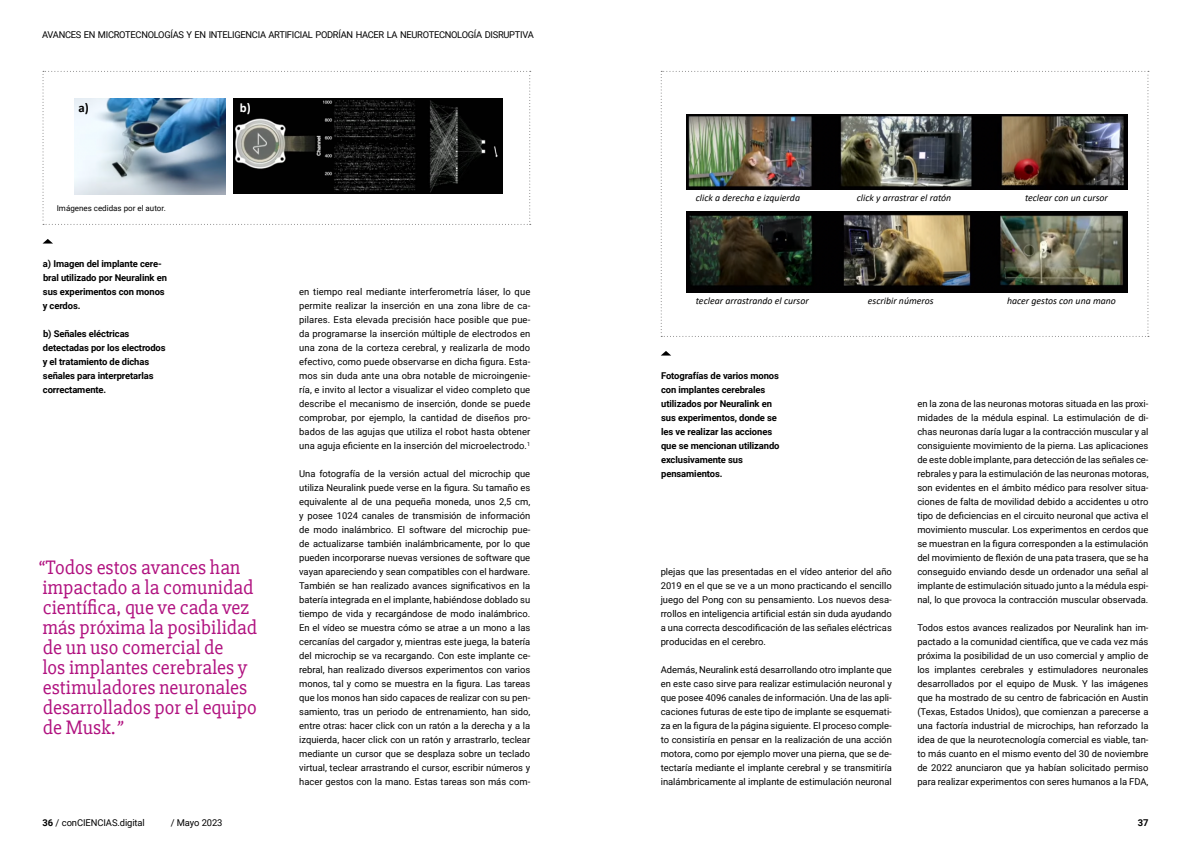
<style>
.page{position:relative;width:1191px;height:842px;background:#fff}
.page>*{position:absolute;margin:0;border:0;box-sizing:border-box;transform-origin:0 0}
.t1{font:20px/20px "Slabo 27 px";color:#b11280}
.t2{font:700 12.9px "Calibri";color:#000}
.t3{font:700 12.9px "Calibri";color:#fff}
.t4{font:italic 9.8px "Calibri";color:#000}
.t5{font:9.4px/14px "Roboto";color:#000;text-align:justify}
.t6{font:700 9.4px/14px "Roboto";letter-spacing:-.01em;color:#000}
.t7{font:9.4px "Roboto";letter-spacing:-.03em;color:#000}
.t8{font:8px "Roboto";color:#000}
.s1{font-style:italic}
.s2{font-weight:700}
</style>
<div class="page">
<svg style="left:43px;top:71px;width:488px;height:154px"></svg>
<img style="left:660px;top:71px;width:489px;height:266px">
<svg style="left:43px;top:239px;width:10px;height:5px"></svg>
<svg style="left:661px;top:351px;width:10px;height:5px"></svg>
<p class="t7" style="left:42px;top:28px;width:493px">AVANCES EN MICROTECNOLOGÍAS Y EN INTELIGENCIA ARTIFICIAL PODRÍAN HACER LA NEUROTECNOLOGÍA DISRUPTIVA</p>
<p class="t2" style="left:79px;top:98px;width:12px">a)</p>
<p class="t3" style="left:240px;top:98px;width:12px">b)</p>
<p class="t8" style="left:57px;top:202px;width:110px">Imágenes cedidas por el autor.</p>
<p class="t6" style="left:43px;top:256px;width:126px">a) Imagen del implante cere&shy;bral utilizado por Neuralink en sus experimentos con monos y cerdos.</p>
<p class="t6" style="left:43px;top:326px;width:124px">b) Señales eléctricas detectadas por los electrodos y el tratamiento de dichas señales para interpretarlas correctamente.</p>
<p class="t1" style="left:39px;top:557px;width:220px">“Todos estos avances han impactado a la comunidad científica, que ve cada vez más próxima la posibilidad de un uso comercial de<br>los implantes cerebrales y estimuladores neuronales desarrollados por el equipo de Musk.<span class="s1">”</span></p>
<p class="t5" style="left:299px;top:284px;width:233px">en tiempo real mediante interferometría láser, lo que permite realizar la inserción en una zona libre de ca&shy;pilares. Esta elevada precisión hace posible que pue&shy;da programarse la inserción múltiple de electrodos en una zona de la corteza cerebral, y realizarla de modo efectivo, como puede observarse en dicha figura. Esta&shy;mos sin duda ante una obra notable de microingenie&shy;ría, e invito al lector a visualizar el video completo que describe el mecanismo de inserción, donde se puede comprobar, por ejemplo, la cantidad de diseños pro&shy;bados de las agujas que utiliza el robot hasta obtener una aguja eficiente en la inserción del microelectrodo.<sup>1</sup></p>
<p class="t5" style="left:299px;top:466px;width:233px">Una fotografía de la versión actual del microchip que utiliza Neuralink puede verse en la figura. Su tamaño es equivalente al de una pequeña moneda, unos 2,5 cm, y posee 1024 canales de transmisión de información de modo inalámbrico. El software del microchip pue&shy;de actualizarse también inalámbricamente, por lo que pueden incorporarse nuevas versiones de software que vayan apareciendo y sean compatibles con el hardware.<br>También se han realizado avances significativos en la batería integrada en el implante, habiéndose doblado su tiempo de vida y recargándose de modo inalámbrico.<br>En el vídeo se muestra cómo se atrae a un mono a las cercanías del cargador y, mientras este juega, la batería del microchip se va recargando. Con este implante ce&shy;rebral, han realizado diversos experimentos con varios monos, tal y como se muestra en la figura. Las tareas que los monos han sido capaces de realizar con su pen&shy;samiento, tras un periodo de entrenamiento, han sido, entre otras: hacer click con un ratón a la derecha y a la izquierda, hacer click con un ratón y arrastrarlo, teclear mediante un cursor que se desplaza sobre un teclado virtual, teclear arrastrando el cursor, escribir números y hacer gestos con la mano. Estas tareas son más com-</p>
<p class="t4" style="left:696px;top:191px;width:106px">click a derecha e izquierda</p>
<p class="t4" style="left:856px;top:191px;width:96px">click y arrastrar el ratón</p>
<p class="t4" style="left:1025px;top:191px;width:84px">teclear con un cursor</p>
<p class="t4" style="left:696px;top:294px;width:114px">teclear arrastrando el cursor</p>
<p class="t4" style="left:868px;top:294px;width:67px">escribir números</p>
<p class="t4" style="left:1007px;top:294px;width:110px">hacer gestos con una mano</p>
<p class="t6" style="left:661px;top:368px;width:120px">Fotografías de varios monos con implantes cerebrales utilizados por Neuralink en sus experimentos, donde se les ve realizar las acciones que se mencionan utilizando exclusivamente sus pensamientos.</p>
<p class="t5" style="left:660px;top:564px;width:233px">plejas que las presentadas en el vídeo anterior del año 2019 en el que se ve a un mono practicando el sencillo juego del Pong con su pensamiento. Los nuevos desa&shy;rrollos en inteligencia artificial están sin duda ayudando a una correcta descodificación de las señales eléctricas producidas en el cerebro.</p>
<p class="t5" style="left:660px;top:662px;width:233px">Además, Neuralink está desarrollando otro implante que en este caso sirve para realizar estimulación neuronal y que posee 4096 canales de información. Una de las apli&shy;caciones futuras de este tipo de implante se esquemati&shy;za en la figura de la página siguiente. El proceso comple&shy;to consistiría en pensar en la realización de una acción motora, como por ejemplo mover una pierna, que se de&shy;tectaría mediante el implante cerebral y se transmitiría inalámbricamente al implante de estimulación neuronal</p>
<p class="t5" style="left:917px;top:396px;width:233px">en la zona de las neuronas motoras situada en las proxi&shy;midades de la médula espinal. La estimulación de di&shy;chas neuronas daría lugar a la contracción muscular y al consiguiente movimiento de la pierna. Las aplicaciones de este doble implante, para detección de las señales ce&shy;rebrales y para la estimulación de las neuronas motoras, son evidentes en el ámbito médico para resolver situa&shy;ciones de falta de movilidad debido a accidentes u otro tipo de deficiencias en el circuito neuronal que activa el movimiento muscular. Los experimentos en cerdos que se muestran en la figura corresponden a la estimulación del movimiento de flexión de una pata trasera, que se ha conseguido enviando desde un ordenador una señal al implante de estimulación situado junto a la médula espi&shy;nal, lo que provoca la contracción muscular observada.</p>
<p class="t5" style="left:917px;top:620px;width:233px">Todos estos avances realizados por Neuralink han im&shy;pactado a la comunidad científica, que ve cada vez más próxima la posibilidad de un uso comercial y amplio de los implantes cerebrales y estimuladores neuronales desarrollados por el equipo de Musk. Y las imágenes que ha mostrado de su centro de fabricación en Austin (Texas, Estados Unidos), que comienzan a parecerse a una factoría industrial de microchips, han reforzado la idea de que la neurotecnología comercial es viable, tan&shy;to más cuanto en el mismo evento del 30 de noviembre de 2022 anunciaron que ya habían solicitado permiso para realizar experimentos con seres humanos a la FDA,</p>
<p class="t5" style="left:43px;top:816px;width:104px"><span class="s2">36</span> / conCIENCIAS.digital</p>
<p class="t5" style="left:171px;top:816px;width:53px">/ Mayo 2023</p>
<p class="t6" style="left:1137px;top:816px;width:12px">37</p>
</div>
